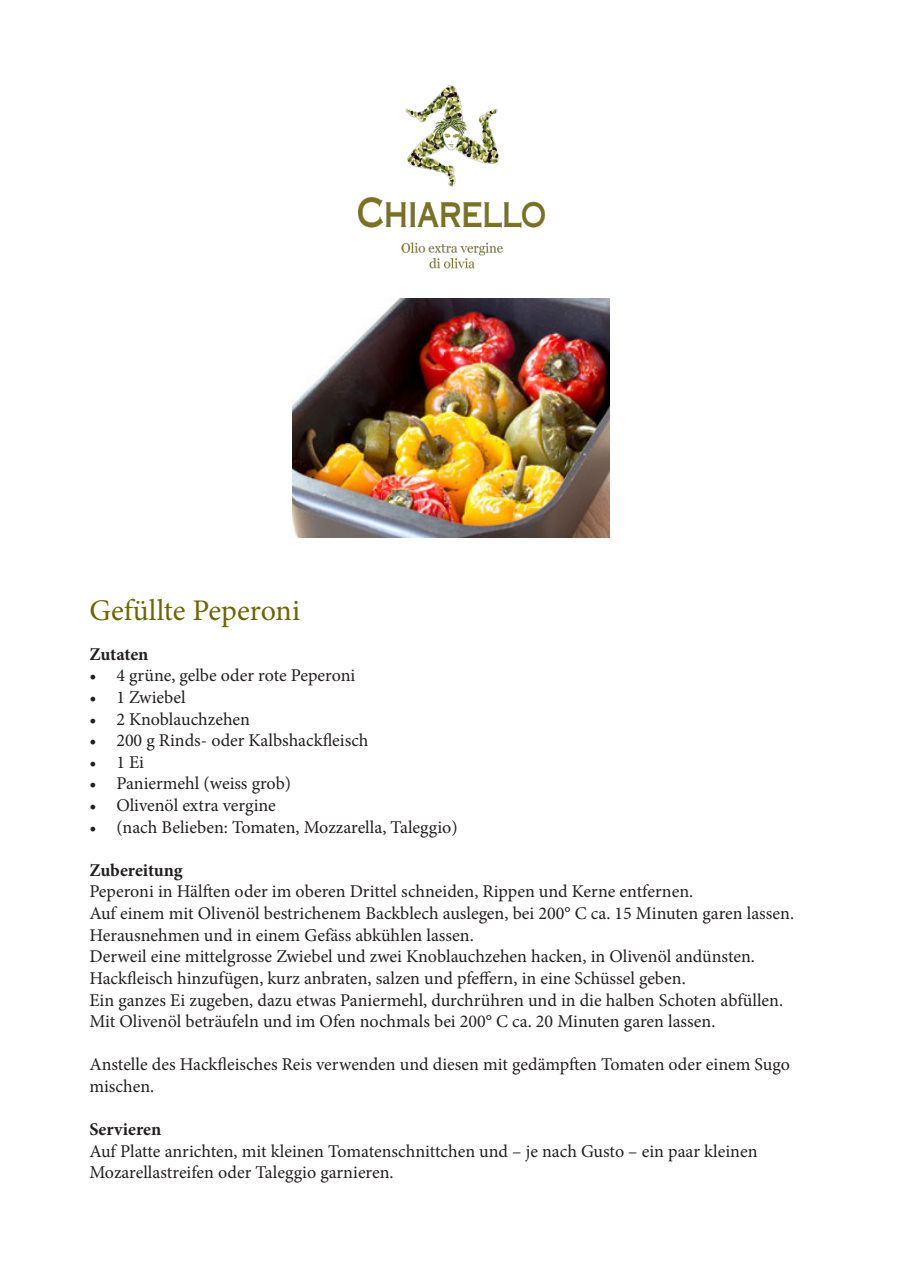
<style>
.page{position:relative;width:902px;height:1272px;background:#fff}
.page>*{position:absolute;margin:0;border:0;box-sizing:border-box;transform-origin:0 0}
.t1{font:30px "Minion Pro";color:#6d6600}
.t2{font:18px/21.6px "Minion Pro";color:#231f20}
.t3{font:700 18px "Minion Pro";letter-spacing:-.005em;color:#231f20}
.s1{font-weight:700}
</style>
<div class="page">
<img style="left:358px;top:85px;width:187px;height:184px">
<img style="left:292px;top:299px;width:317px;height:238px">
<p class="t1" style="left:89px;top:590px;width:212px">Gefüllte Peperoni</p>
<p class="t3" style="left:89px;top:641px;width:60px">Zutaten</p>
<p class="t2" style="left:89px;top:665px;width:267px">• 4 grüne, gelbe oder rote Peperoni</p>
<p class="t2" style="left:89px;top:686px;width:98px">• 1 Zwiebel</p>
<p class="t2" style="left:89px;top:708px;width:162px">• 2 Knoblauchzehen</p>
<p class="t2" style="left:89px;top:729px;width:281px">• 200 g Rinds- oder Kalbshackfleisch</p>
<p class="t2" style="left:89px;top:751px;width:56px">• 1 Ei</p>
<p class="t2" style="left:89px;top:773px;width:203px">• Paniermehl (weiss grob)</p>
<p class="t2" style="left:89px;top:794px;width:188px">• Olivenöl extra vergine</p>
<p class="t2" style="left:89px;top:816px;width:370px">• (nach Belieben: Tomaten, Mozzarella, Taleggio)</p>
<p class="t2" style="left:89px;top:859px;width:706px"><span class="s1">Zubereitung<br></span>Peperoni in Hälften oder im oberen Drittel schneiden, Rippen und Kerne entfernen.<br>Auf einem mit Olivenöl bestrichenem Backblech auslegen, bei 200° C ca. 15 Minuten garen lassen.<br>Herausnehmen und in einem Gefäss abkühlen lassen.<br>Derweil eine mittelgrosse Zwiebel und zwei Knoblauchzehen hacken, in Olivenöl andünsten.<br>Hackfleisch hinzufügen, kurz anbraten, salzen und pfeffern, in eine Schüssel geben.<br>Ein ganzes Ei zugeben, dazu etwas Paniermehl, durchrühren und in die halben Schoten abfüllen.<br>Mit Olivenöl beträufeln und im Ofen nochmals bei 200° C ca. 20 Minuten garen lassen.</p>
<p class="t2" style="left:89px;top:1053px;width:702px">Anstelle des Hackfleisches Reis verwenden und diesen mit gedämpften Tomaten oder einem Sugo mischen.</p>
<p class="t2" style="left:89px;top:1118px;width:669px"><span class="s1">Servieren<br></span>Auf Platte anrichten, mit kleinen Tomatenschnittchen und – je nach Gusto – ein paar kleinen</p>
<p class="t2" style="left:89px;top:1161px;width:306px">Mozarellastreifen oder Taleggio garnieren.</p>
</div>
